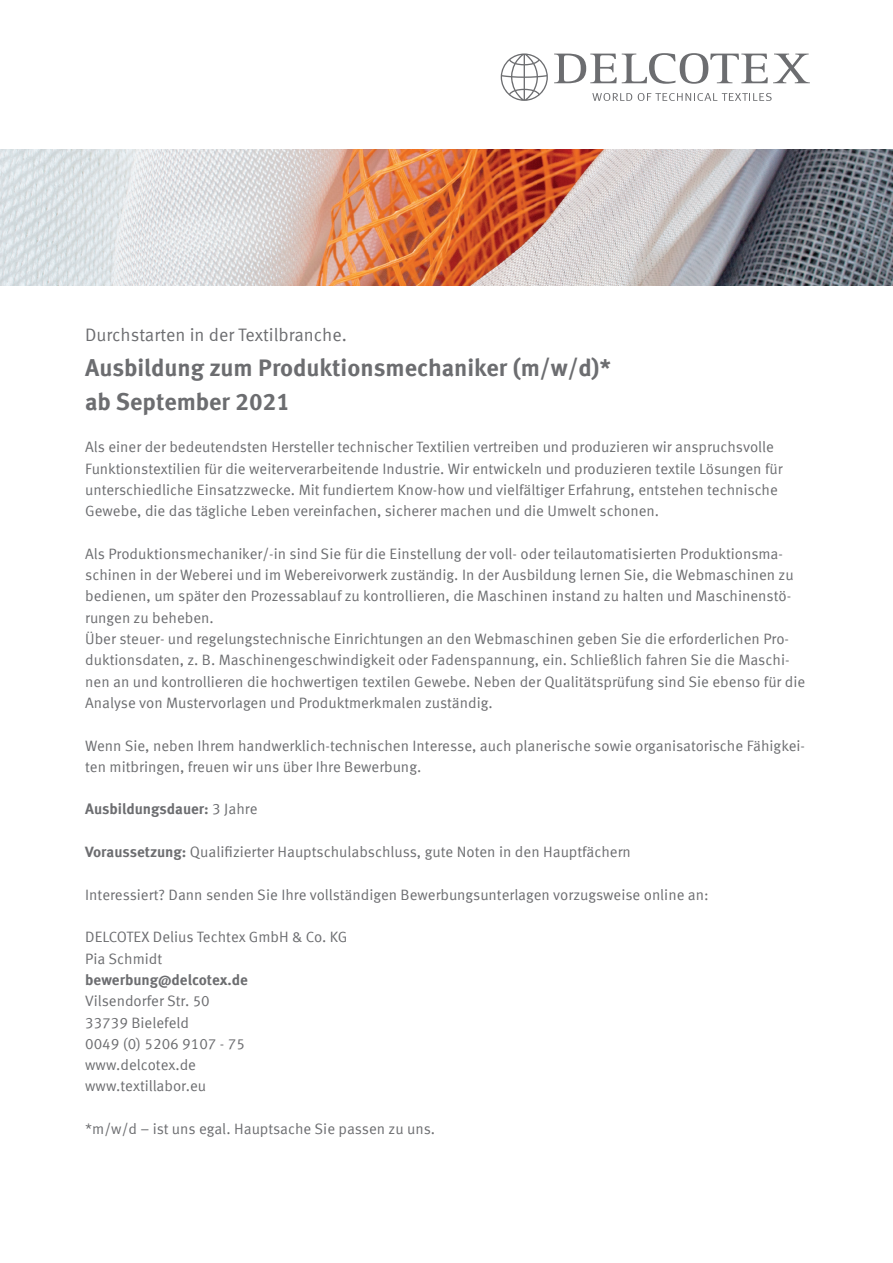
<style>
.page{position:relative;width:893px;height:1263px;background:#fff}
.page>*{position:absolute;margin:0;border:0;box-sizing:border-box;transform-origin:0 0}
.t1{font:700 24px/34.5px "Meta Offc";color:#6c6d70}
.t2{font:18px "Meta Offc Norm";color:#6c6d70}
.t3{font:15px/21.3px "Meta Offc Norm";color:#6c6d70}
.t4{font:700 15px "Meta Offc";color:#6c6d70}
.s1{font-family:"Meta Offc Norm";font-weight:400}
.s2{font-family:"Meta Offc";font-weight:700}
</style>
<div class="page">
<svg style="left:592px;top:93px;width:40px;height:8px"></svg>
<svg style="left:638px;top:93px;width:134px;height:8px"></svg>
<svg style="left:501px;top:53px;width:47px;height:48px"></svg>
<svg style="left:554px;top:53px;width:256px;height:31px"></svg>
<img style="left:0;top:150px;width:893px;height:136px">
<p class="t2" style="left:85px;top:324px;width:263px">Durchstarten in der Textilbranche.</p>
<h1 class="t1" style="left:85px;top:351px;width:527px">Ausbildung zum Produktionsmechaniker (m/w/d)* ab September 2021</h1>
<p class="t3" style="left:85px;top:437px;width:699px">Als einer der bedeutendsten Hersteller technischer Textilien vertreiben und produzieren wir anspruchsvolle Funktionstextilien für die weiterverarbeitende Industrie. Wir entwickeln und produzieren textile Lösungen für unterschiedliche Einsatzzwecke. Mit fundiertem Know-how und vielfältiger Erfahrung, entstehen technische Gewebe, die das tägliche Leben vereinfachen, sicherer machen und die Umwelt schonen.</p>
<p class="t3" style="left:85px;top:543px;width:722px">Als Produktionsmechaniker/-in sind Sie für die Einstellung der voll- oder teilautomatisierten Produktionsma&shy;schinen in der Weberei und im Webereivorwerk zuständig. In der Ausbildung lernen Sie, die Webmaschinen zu bedienen, um später den Prozessablauf zu kontrollieren, die Maschinen instand zu halten und Maschinenstö&shy;rungen zu beheben.<br>Über steuer- und regelungstechnische Einrichtungen an den Webmaschinen geben Sie die erforderlichen Pro&shy;duktionsdaten, z. B. Maschinengeschwindigkeit oder Fadenspannung, ein. Schließlich fahren Sie die Maschi&shy;nen an und kontrollieren die hochwertigen textilen Gewebe. Neben der Qualitätsprüfung sind Sie ebenso für die Analyse von Mustervorlagen und Produktmerkmalen zuständig.</p>
<p class="t3" style="left:85px;top:735px;width:721px">Wenn Sie, neben Ihrem handwerklich-technischen Interesse, auch planerische sowie organisatorische Fähigkei&shy;ten mitbringen, freuen wir uns über Ihre Bewerbung.</p>
<p class="t4" style="left:85px;top:800px;width:174px">Ausbildungsdauer: <span class="s1">3 Jahre</span></p>
<p class="t3" style="left:85px;top:841px;width:547px"><span class="s2">Voraussetzung:</span> Qualifizierter Hauptschulabschluss, gute Noten in den Hauptfächern</p>
<p class="t3" style="left:85px;top:884px;width:625px">Interessiert? Dann senden Sie Ihre vollständigen Bewerbungsunterlagen vorzugsweise online an:</p>
<p class="t3" style="left:85px;top:927px;width:264px">DELCOTEX Delius Techtex GmbH &amp; Co. KG<br>Pia Schmidt</p>
<p class="t4" style="left:85px;top:971px;width:164px">bewerbung@delcotex.de</p>
<p class="t3" style="left:85px;top:991px;width:161px">Vilsendorfer Str. 50<br>33739 Bielefeld<br>0049 (0) 5206 9107 - 75 www.delcotex.de www.textillabor.eu</p>
<p class="t3" style="left:85px;top:1118px;width:351px">*m/w/d – ist uns egal. Hauptsache Sie passen zu uns.</p>
</div>
